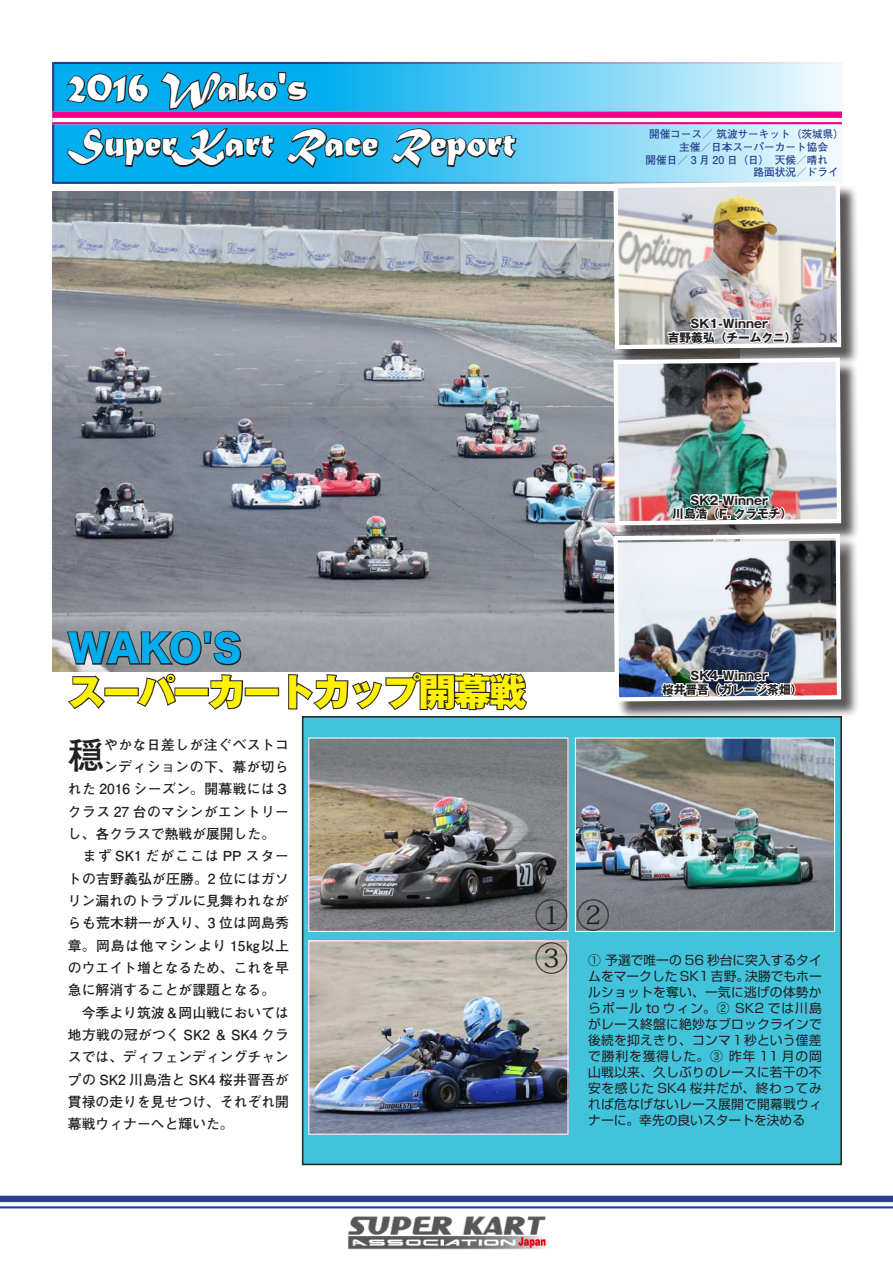
<style>
.page{position:relative;width:893px;height:1263px;background:#fff}
.page>*{position:absolute;margin:0;border:0;box-sizing:border-box;transform-origin:0 0}
.t1{font:40.35px "Matura MT Script Capitals";color:#fff}
.t2{font:800 37.2px "Gothic MB101 Pro";letter-spacing:-.055em;color:#fff101}
.t3{font:37.2px "Hira Kaku Std W8";color:#00aeef}
.t4{font:700 36.15px "Futo Go B101 Pro";color:#231f20}
.t5{font:34.05px "Koz Min Pro";color:#231f20}
.t6{font:700 13.8px/22.4px "Futo Go B101 Pro";color:#231f20;text-align:justify}
.t7{font:700 13.8px "Futo Go B101 Pro";letter-spacing:.03em;color:#231f20}
.t8{font:700 13.8px "Futo Go B101 Pro";letter-spacing:.025em;color:#231f20}
.t9{font:700 13.8px "Futo Go B101 Pro";letter-spacing:.035em;color:#231f20}
.t10{font:12.75px/15.9px "Shin Go Pro";letter-spacing:.02em;color:#231f20}
.t11{font:12.75px/15.9px "Shin Go Pro";color:#231f20;text-align:right}
.t12{font:12.75px "Shin Go Pro";letter-spacing:.08em;color:#231f20}
.t13{font:700 11.7px "Gothic MB101 Pro";color:#231f20}
.t14{font:700 10.65px "Futo Go B101 Pro";color:#253f8e}
</style>
<div class="page">
<svg style="left:52px;top:62px;width:790px;height:122px;background:#89d4f3"></svg>
<img style="left:52px;top:191px;width:559px;height:481px">
<svg style="left:65px;top:629px;width:179px;height:81px"></svg>
<div style="left:245px;top:687px;width:34px;height:9px;border:2px solid #231f20"></div>
<svg style="left:287px;top:665px;width:241px;height:46px"></svg>
<div style="left:616px;top:184px;width:244px;height:183px;background:#231f20;opacity:.75"></div>
<div style="left:303px;top:717px;width:538px;height:447px;background:#42c3dc"></div>
<div style="left:302px;top:716px;width:540px;height:449px;border:2px solid #231f20"></div>
<img style="left:310px;top:942px;width:256px;height:191px">
<div style="left:308px;top:940px;width:260px;height:195px;border:1px solid #fff"></div>
<img style="left:310px;top:739px;width:256px;height:191px">
<div style="left:308px;top:737px;width:260px;height:195px;border:1px solid #fff"></div>
<img style="left:577px;top:739px;width:256px;height:191px">
<div style="left:575px;top:737px;width:260px;height:195px;border:1px solid #fff"></div>
<div style="left:616px;top:360px;width:244px;height:184px;background:#231f20;opacity:.75"></div>
<div style="left:616px;top:536px;width:244px;height:184px;background:#231f20;opacity:.75"></div>
<img style="left:348px;top:1216px;width:198px;height:34px">
<svg style="left:63px;top:70px;width:317px;height:252px;background:#5e9ab1"></svg>
<svg style="left:390px;top:127px;width:128px;height:195px;background:#83a3ae"></svg>
<div style="left:52px;top:111px;width:790px;height:13px;background:#fff"></div>
<div style="left:52px;top:111px;width:790px;height:7px;background:#ed028c"></div>
<hr style="left:52px;top:122px;width:790px;height:2px;background:#ed028c">
<svg style="left:0;top:1202px;width:893px;height:1px"></svg>
<div style="left:0;top:1196px;width:893px;height:6px;background:#253f8e"></div>
<hr style="left:0;top:1206px;width:893px;height:2px;background:#253f8e">
<img style="left:611px;top:179px;width:232px;height:525px">
<p class="t1" style="left:68px;top:62px;width:241px">2016 Wako s'</p>
<p class="t1" style="left:68px;top:119px;width:449px">SuperKart Race Report</p>
<p class="t14" style="left:649px;top:125px;width:196px">開催コース／筑波サーキット（茨城県(</p>
<p class="t14" style="left:679px;top:138px;width:150px">主催／日本スーパーカート協会</p>
<p class="t14" style="left:645px;top:151px;width:184px">開催日／ 3 月 20 日（日）　天候／晴れ</p>
<p class="t14" style="left:754px;top:164px;width:87px">路面状況／ドライ</p>
<p class="t13" style="left:691px;top:314px;width:79px">SK1-Winner</p>
<p class="t13" style="left:668px;top:328px;width:130px">吉野義弘（チームクニ(</p>
<p class="t13" style="left:691px;top:490px;width:79px">SK2-Winner</p>
<p class="t13" style="left:672px;top:504px;width:121px">川島浩（F. クラモチ(</p>
<p class="t3" style="left:68px;top:628px;width:175px">WAKO S'</p>
<p class="t2" style="left:68px;top:661px;width:460px">スーパーカートカップ開幕戦</p>
<p class="t13" style="left:691px;top:666px;width:79px">SK4-Winner</p>
<p class="t13" style="left:662px;top:680px;width:142px">桜井晋吾（ガレージ茶畑(</p>
<p class="t4" style="left:68px;top:727px;width:38px">穏</p>
<p class="t7" style="left:104px;top:733px;width:186px">やかな日差しが注ぐベストコ</p>
<p class="t9" style="left:104px;top:756px;width:186px">ンディションの下、幕が切ら</p>
<p class="t8" style="left:68px;top:778px;width:223px">れた 2016 シーズン。開幕戦には３</p>
<p class="t7" style="left:68px;top:800px;width:223px">クラス 27 台のマシンがエントリー</p>
<p class="t6" style="left:68px;top:821px;width:209px">し、各クラスで熱戦が展開した。</p>
<p class="t6" style="left:68px;top:843px;width:223px">　まず SK1 だがここは PP スタートの吉野義弘が圧勝。2 位にはガソリン漏れのトラブルに見舞われながらも荒木耕一が入り、3 位は岡島秀章。岡島は他マシンより 15㎏以上のウエイト増となるため、これを早急に解消することが課題となる。</p>
<p class="t6" style="left:68px;top:999px;width:223px">　今季より筑波＆岡山戦においては地方戦の冠がつく SK2 ＆ SK4 クラスでは、ディフェンディングチャンプの SK2 川島浩と SK4 桜井晋吾が貫禄の走りを見せつけ、それぞれ開幕戦ウィナーへと輝いた。</p>
<p class="t5" style="left:534px;top:891px;width:77px">12</p>
<p class="t5" style="left:534px;top:934px;width:36px">3</p>
<p class="t11" style="left:588px;top:951px;width:235px">① 予選で唯一の 56 秒台に突入するタイ決勝でもホー</p>
<p class="t11" style="left:588px;top:967px;width:162px">ムをマークした SK1 吉野。</p>
<p class="t10" style="left:588px;top:983px;width:235px">ルショットを奪い、一気に逃げの体勢か</p>
<p class="t12" style="left:588px;top:997px;width:235px">らポール to ウィン。② SK2 では川島</p>
<p class="t10" style="left:588px;top:1014px;width:235px">がレース終盤に絶妙なブロックラインで</p>
<p class="t10" style="left:588px;top:1030px;width:235px">後続を抑えきり、コンマ１秒という僅差</p>
<p class="t10" style="left:729px;top:1046px;width:94px">昨年 11 月の岡</p>
<p class="t10" style="left:588px;top:1046px;width:235px">で勝利を獲得した。③<br>山戦以来、久しぶりのレースに若干の不安を感じた SK4 桜井だが、終わってみれば危なげないレース展開で開幕戦ウィナーに。幸先の良いスタートを決める</p>
</div>
